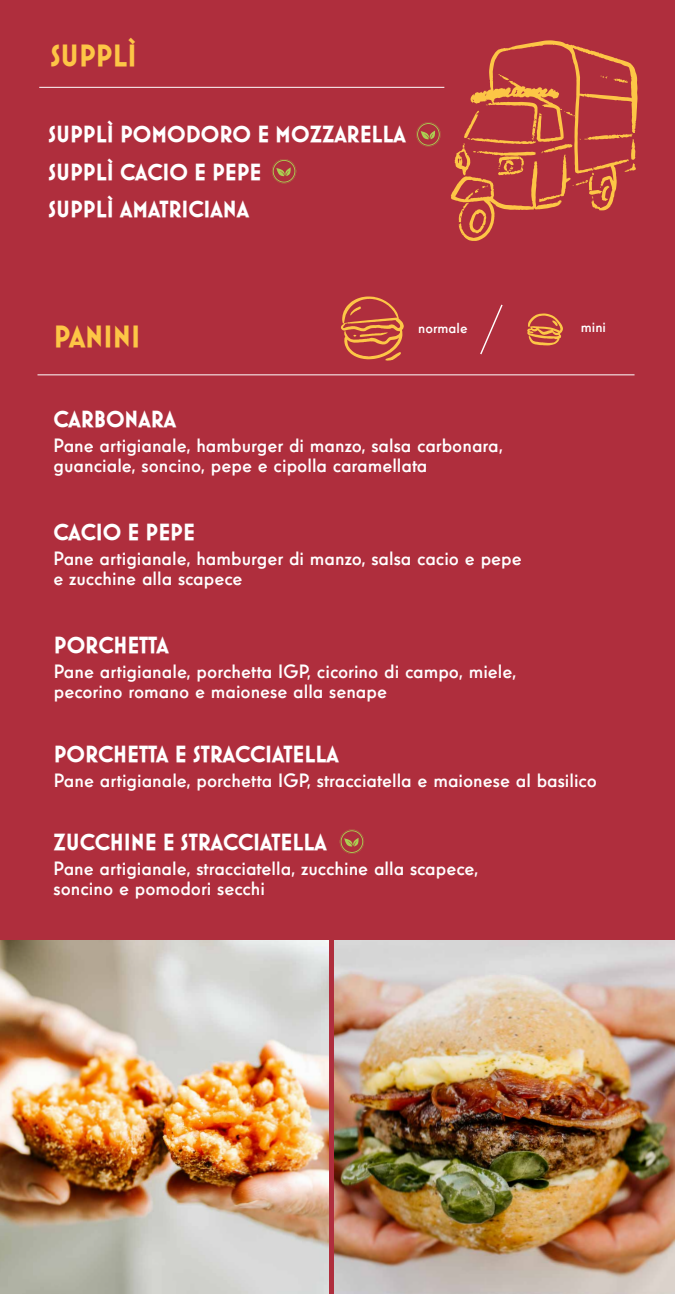
<style>
.page{position:relative;width:675px;height:1294px;background:#af2e3d}
.page>*{position:absolute;margin:0;border:0;box-sizing:border-box;transform-origin:0 0}
.t1{font:700 31.25px "Mostra One";color:#fdc646}
.t2{font:700 23.75px/37.5px "Mostra One";color:#fff}
.t3{font:500 18.75px/20px "Windlesham Pro";color:#fff}
.t4{font:500 14.12px "Windlesham Pro";color:#fff}
</style>
<div class="page">
<hr style="left:39px;top:87px;width:405px;height:1px;background:#fff">
<svg style="left:341px;top:296px;width:63px;height:65px"></svg>
<svg style="left:527px;top:313px;width:36px;height:32px"></svg>
<svg style="left:480px;top:304px;width:23px;height:51px"></svg>
<hr style="left:38px;top:374px;width:597px;height:1px;background:#fff">
<svg style="left:340px;top:829px;width:24px;height:25px"></svg>
<svg style="left:416px;top:122px;width:25px;height:25px"></svg>
<svg style="left:272px;top:159px;width:24px;height:24px"></svg>
<img style="left:335px;top:940px;width:340px;height:354px">
<img style="left:0;top:940px;width:329px;height:354px">
<svg style="left:451px;top:40px;width:187px;height:201px"></svg>
<h1 class="t1" style="left:50px;top:37px;width:88px">SUPPLÌ</h1>
<p class="t2" style="left:48px;top:115px;width:359px">SUPPLÌ POMODORO E MOZZARELLA<br>SUPPLÌ CACIO E PEPE<br>SUPPLÌ AMATRICIANA</p>
<h1 class="t1" style="left:54px;top:318px;width:88px">PANINI</h1>
<p class="t4" style="left:418px;top:318px;width:51px">normale</p>
<p class="t4" style="left:581px;top:318px;width:27px">mini</p>
<p class="t2" style="left:54px;top:400px;width:124px">CARBONARA</p>
<p class="t3" style="left:54px;top:436px;width:451px">Pane artigianale, hamburger di manzo, salsa carbonara, guanciale, soncino, pepe e cipolla caramellata</p>
<p class="t2" style="left:54px;top:512px;width:143px">CACIO E PEPE</p>
<p class="t3" style="left:54px;top:548px;width:470px">Pane artigianale, hamburger di manzo, salsa cacio e pepe e zucchine alla scapece</p>
<p class="t2" style="left:54px;top:626px;width:116px">PORCHETTA</p>
<p class="t3" style="left:54px;top:661px;width:464px">Pane artigianale, porchetta IGP, cicorino di campo, miele, pecorino romano e maionese alla senape</p>
<p class="t2" style="left:54px;top:734px;width:286px">PORCHETTA E STRACCIATELLA</p>
<p class="t3" style="left:54px;top:770px;width:545px">Pane artigianale, porchetta IGP, stracciatella e maionese al basilico</p>
<p class="t2" style="left:54px;top:823px;width:275px">ZUCCHINE E STRACCIATELLA</p>
<p class="t3" style="left:54px;top:858px;width:426px">Pane artigianale, stracciatella, zucchine alla scapece, soncino e pomodori secchi</p>
</div>
